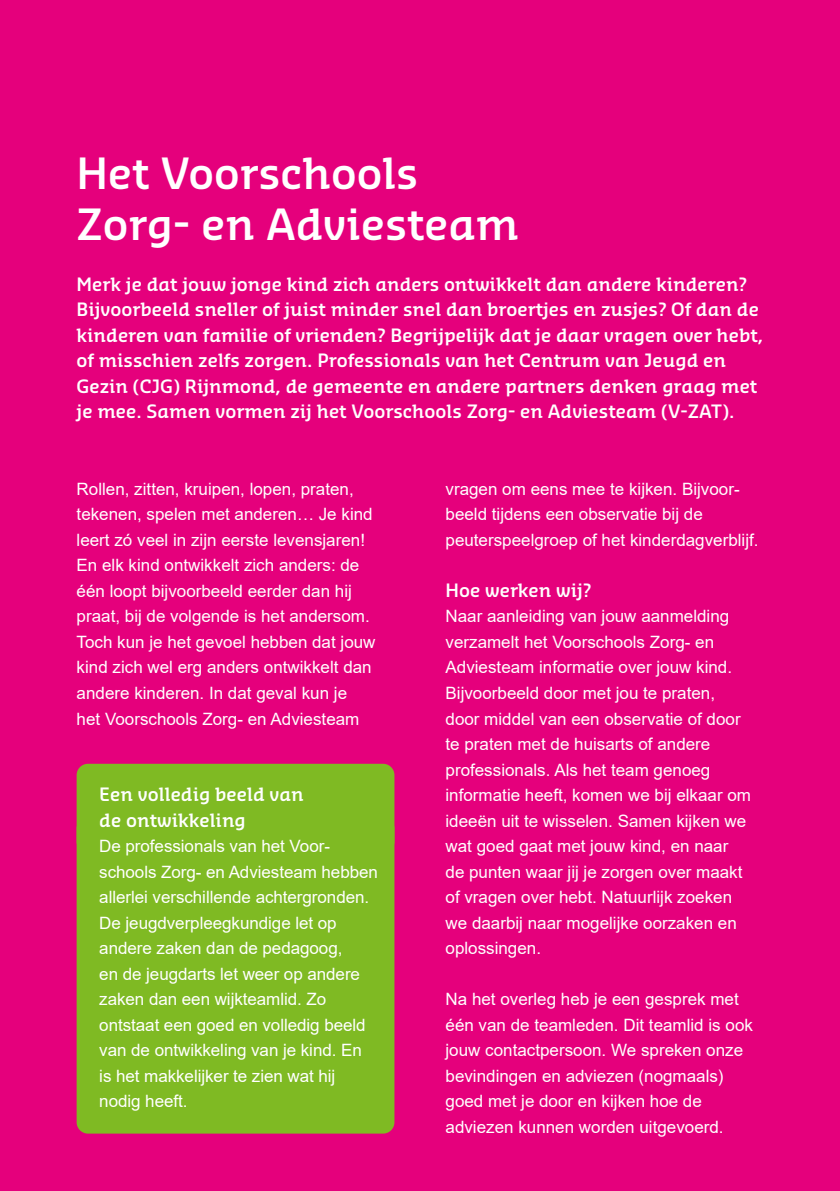
<style>
.page{position:relative;width:840px;height:1191px;background:#fff}
.page>*{position:absolute;margin:0;border:0;box-sizing:border-box;transform-origin:0 0}
.H1_-_kop{font:600 42px/51px "Sansa Slab Pro";color:#fff}
.P_-_inleiding__wit{font:600 18px/25.6px "Sansa Slab Pro";color:#fff}
.P_-_kadertekst{font:600 18px/25.6px "Sansa Slab Pro";color:#fff}
.P_-_tussenkop__wit{font:600 18px "Sansa Slab Pro";color:#fff}
.P_-_platte_tekst{font:17px/25.6px "Arial";color:#fff}
.P_-_kadertekst-2{font:17px/25.6px "Arial";letter-spacing:-.005em;color:#fff}
</style>
<div class="page">
<div style="left:0;top:0;width:839px;height:1191px;background:#e5007c"></div>
<div style="left:77px;top:763px;width:317px;height:90px;background:#7fba23;border-radius:11px"></div>
<div style="left:77px;top:817px;width:317px;height:316px;background:#7fba23;border-radius:11px"></div>
<h1 class="H1_-_kop" style="left:77px;top:146px;width:443px">Het Voorschools<br>Zorg- en Adviesteam</h1>
<p class="P_-_inleiding__wit" style="left:77px;top:270px;width:687px">Merk je dat jouw jonge kind zich anders ontwikkelt dan andere kinderen?<br>Bijvoorbeeld sneller of juist minder snel dan broertjes en zusjes? Of dan de kinderen van familie of vrienden? Begrijpelijk dat je daar vragen over hebt, of misschien zelfs zorgen. Professionals van het Centrum van Jeugd en Gezin (CJG) Rijnmond, de gemeente en andere partners denken graag met je mee. Samen vormen zij het Voorschools Zorg- en Adviesteam (V-ZAT).</p>
<p class="P_-_platte_tekst" style="left:77px;top:476px;width:300px">Rollen, zitten, kruipen, lopen, praten, tekenen, spelen met anderen… Je kind leert zó veel in zijn eerste levensjaren!<br>En elk kind ontwikkelt zich anders: de één loopt bijvoorbeeld eerder dan hij praat, bij de volgende is het andersom.<br>Toch kun je het gevoel hebben dat jouw kind zich wel erg anders ontwikkelt dan andere kinderen. In dat geval kun je<br>het Voorschools Zorg- en Adviesteam</p>
<p class="P_-_platte_tekst" style="left:445px;top:476px;width:314px">vragen om eens mee te kijken. Bijvoor&shy;beeld tijdens een observatie bij de peuterspeelgroep of het kinderdagverblijf.</p>
<p class="P_-_tussenkop__wit" style="left:445px;top:578px;width:147px">Hoe werken wij?</p>
<p class="P_-_platte_tekst" style="left:445px;top:603px;width:307px">Naar aanleiding van jouw aanmelding verzamelt het Voorschools Zorg- en Adviesteam informatie over jouw kind.<br>Bijvoorbeeld door met jou te praten, door middel van een observatie of door te praten met de huisarts of andere professionals. Als het team genoeg informatie heeft, komen we bij elkaar om ideeën uit te wisselen. Samen kijken we wat goed gaat met jouw kind, en naar de punten waar jij je zorgen over maakt of vragen over hebt. Natuurlijk zoeken we daarbij naar mogelijke oorzaken en oplossingen.</p>
<p class="P_-_platte_tekst" style="left:445px;top:986px;width:309px">Na het overleg heb je een gesprek met één van de teamleden. Dit teamlid is ook jouw contactpersoon. We spreken onze bevindingen en adviezen (nogmaals) goed met je door en kijken hoe de adviezen kunnen worden uitgevoerd.</p>
<p class="P_-_kadertekst" style="left:99px;top:781px;width:206px">Een volledig beeld van de ontwikkeling</p>
<p class="P_-_kadertekst-2" style="left:99px;top:833px;width:280px">De professionals van het Voor&shy;schools Zorg- en Adviesteam hebben allerlei verschillende achtergronden.<br>De jeugdverpleegkundige let op andere zaken dan de pedagoog,<br>en de jeugdarts let weer op andere zaken dan een wijkteamlid. Zo ontstaat een goed en volledig beeld van de ontwikkeling van je kind. En is het makkelijker te zien wat hij nodig heeft.</p>
</div>
